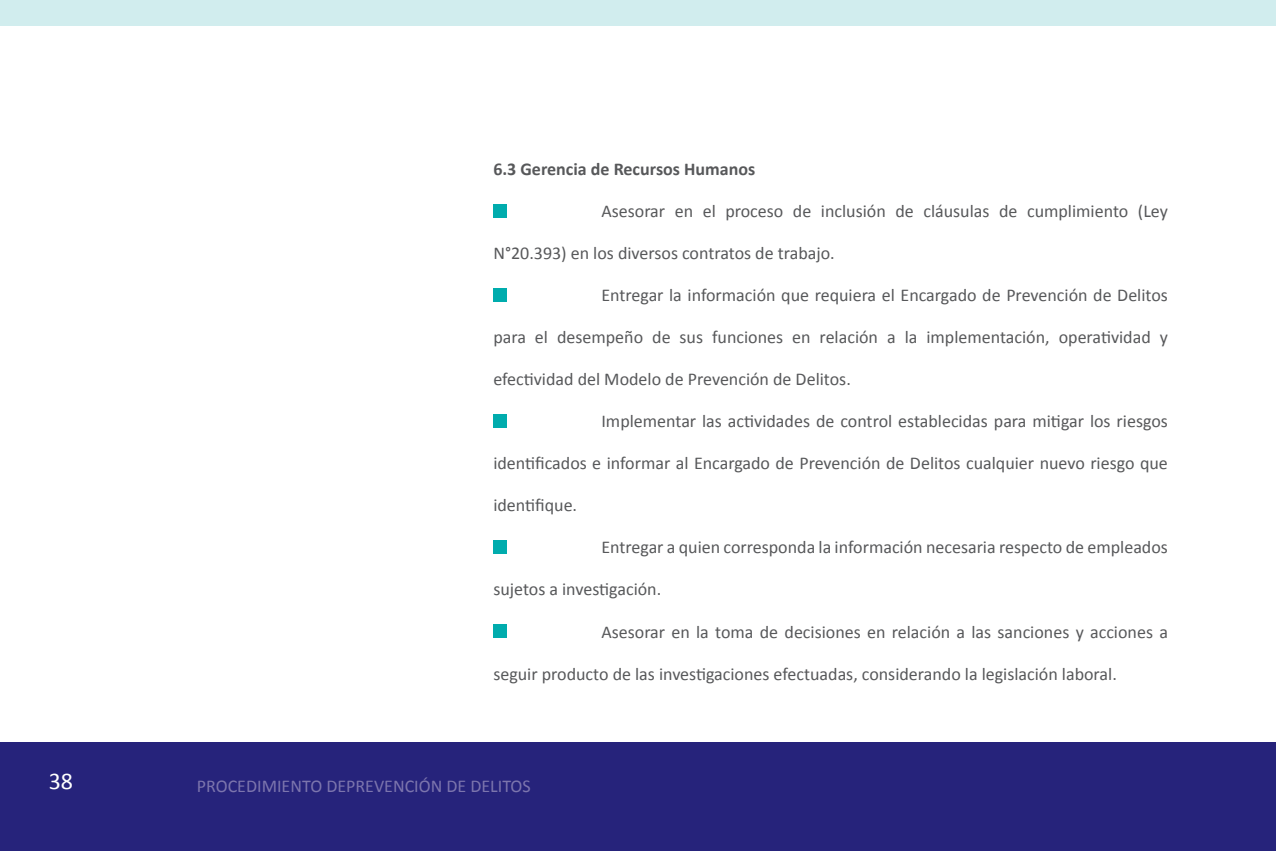
<style>
.page{position:relative;width:1276px;height:851px;background:#fff}
.page>*{position:absolute;margin:0;border:0;box-sizing:border-box;transform-origin:0 0}
.t1{font:24px "Calibri";color:#fff}
.t2{font:18px "Calibri";color:#57585a}
.t3{font:18px "Calibri";color:#7c75ad}
.t4{font:700 18px "Calibri";color:#57585a}
</style>
<div class="page">
<div style="left:0;top:742px;width:1276px;height:108px;background:#26237b"></div>
<div style="left:0;top:0;width:1276px;height:26px;background:#d1edee"></div>
<div style="left:493px;top:204px;width:13px;height:13px;background:#00acad"></div>
<div style="left:493px;top:288px;width:13px;height:13px;background:#00acad"></div>
<div style="left:493px;top:414px;width:13px;height:13px;background:#00acad"></div>
<div style="left:493px;top:540px;width:13px;height:13px;background:#00acad"></div>
<div style="left:493px;top:624px;width:13px;height:13px;background:#00acad"></div>
<p class="t4" style="left:493px;top:156px;width:263px">6.3 Gerencia de Recursos Humanos</p>
<p class="t2" style="left:601px;top:200px;width:568px">Asesorar en el proceso de inclusión de cláusulas de cumplimiento (Ley</p>
<p class="t2" style="left:493px;top:242px;width:343px">N°20.393) en los diversos contratos de trabajo.</p>
<p class="t2" style="left:601px;top:284px;width:568px">Entregar la información que requiera el Encargado de Prevención de Delitos</p>
<p class="t2" style="left:493px;top:326px;width:676px">para el desempeño de sus funciones en relación a la implementación, operatividad y</p>
<p class="t2" style="left:493px;top:368px;width:359px">efectividad del Modelo de Prevención de Delitos.</p>
<p class="t2" style="left:601px;top:410px;width:568px">Implementar las actividades de control establecidas para mitigar los riesgos</p>
<p class="t2" style="left:493px;top:452px;width:676px">identificados e informar al Encargado de Prevención de Delitos cualquier nuevo riesgo que</p>
<p class="t2" style="left:493px;top:494px;width:85px">identifique.</p>
<p class="t2" style="left:601px;top:536px;width:568px">Entregar a quien corresponda la información necesaria respecto de empleados</p>
<p class="t2" style="left:493px;top:578px;width:169px">sujetos a investigación.</p>
<p class="t2" style="left:601px;top:620px;width:568px">Asesorar en la toma de decisiones en relación a las sanciones y acciones a</p>
<p class="t2" style="left:493px;top:662px;width:625px">seguir producto de las investigaciones efectuadas, considerando la legislación laboral.</p>
<h1 class="t1" style="left:49px;top:765px;width:26px">38</h1>
<p class="t3" style="left:197px;top:774px;width:335px">PROCEDIMIENTO DEPREVENCIÓN DE DELITOS</p>
</div>
